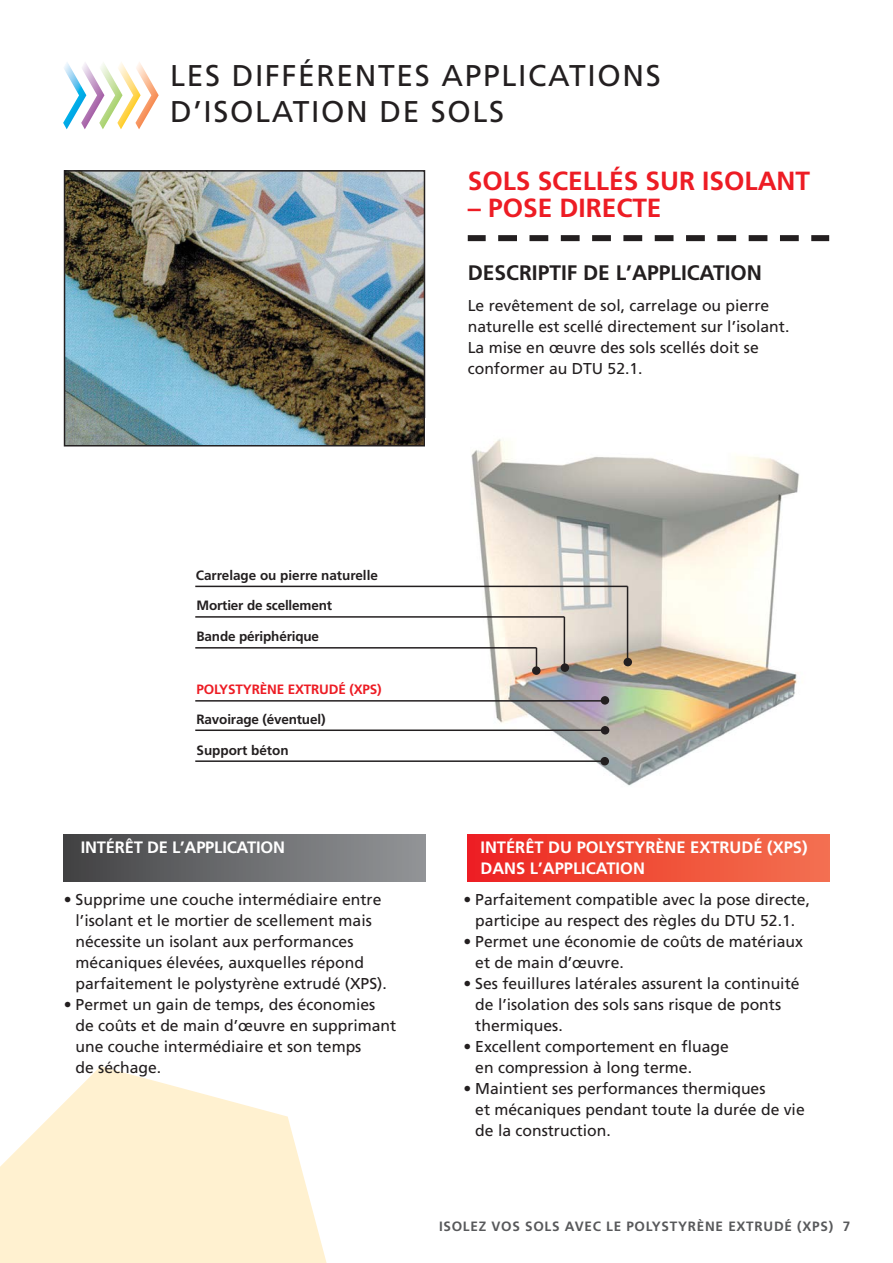
<style>
.page{position:relative;width:893px;height:1263px;background:#fff}
.page>*{position:absolute;margin:0;border:0;box-sizing:border-box;transform-origin:0 0}
.t1{font:30px/36px "Frutiger";letter-spacing:.055em;color:#231f20}
.t2{font:700 26.25px "Frutiger";color:#ed1c24}
.t3{font:700 21px "Frutiger";color:#231f20}
.t4{font:700 16.5px/21px "Frutiger";color:#fff}
.t5{font:15.75px/21px "Frutiger";color:#231f20}
.t6{font:700 13.5px "Frutiger";letter-spacing:-.01em;color:#231f20}
.t7{font:700 13.5px "Frutiger";letter-spacing:.055em;color:#58595b}
.t8{font:700 13.5px "Frutiger";letter-spacing:-.01em;color:#ed1c24}
</style>
<div class="page">
<svg style="left:0;top:1066px;width:327px;height:197px;fill:#fff1d0"></svg>
<div style="left:468px;top:835px;width:361px;height:46px;background:linear-gradient(to right,#ed2421,#f3734f)"></div>
<div style="left:64px;top:835px;width:361px;height:46px;background:linear-gradient(to right,#434345,#939699)"></div>
<img style="left:67px;top:173px;width:355px;height:270px">
<div style="left:64px;top:170px;width:361px;height:276px;border:2px solid #231f20"></div>
<svg style="left:498px;top:235px;width:301px;height:6px"></svg>
<div style="left:468px;top:235px;width:18px;height:6px;background:#231f20"></div>
<div style="left:811px;top:235px;width:18px;height:6px;background:#231f20"></div>
<svg style="left:63px;top:62px;width:96px;height:67px"></svg>
<img style="left:425px;top:439px;width:374px;height:347px">
<hr style="left:195px;top:700px;width:414px;height:2px;background:#231f20">
<div style="left:601px;top:696px;width:8px;height:9px;background:#231f20;border-radius:50%"></div>
<hr style="left:195px;top:616px;width:369px;height:2px;background:#231f20">
<hr style="left:564px;top:617px;width:1px;height:51px;background:#231f20">
<div style="left:561px;top:663px;width:8px;height:9px;background:#231f20;border-radius:50%"></div>
<hr style="left:195px;top:647px;width:341px;height:1px;background:#231f20">
<svg style="left:536px;top:648px;width:1px;height:18px"></svg>
<div style="left:532px;top:666px;width:9px;height:9px;background:#231f20;border-radius:50%"></div>
<hr style="left:195px;top:729px;width:414px;height:2px;background:#231f20">
<hr style="left:195px;top:760px;width:409px;height:2px;background:#231f20">
<div style="left:601px;top:726px;width:8px;height:8px;background:#231f20;border-radius:50%"></div>
<div style="left:600px;top:757px;width:9px;height:8px;background:#231f20;border-radius:50%"></div>
<hr style="left:195px;top:586px;width:433px;height:1px;background:#231f20">
<hr style="left:627px;top:586px;width:1px;height:77px;background:#231f20">
<div style="left:624px;top:658px;width:8px;height:8px;background:#231f20;border-radius:50%"></div>
<h1 class="t1" style="left:170px;top:60px;width:492px">LES DIFFÉRENTES APPLICATIONS<br>D’ISOLATION DE SOLS</h1>
<h2 class="t2" style="left:468px;top:170px;width:344px">SOLS SCELLÉS SUR ISOLANT</h2>
<h2 class="t2" style="left:468px;top:197px;width:195px">– POSE DIRECTE</h2>
<h3 class="t3" style="left:468px;top:264px;width:296px">DESCRIPTIF DE L’APPLICATION</h3>
<p class="t5" style="left:468px;top:297px;width:323px">Le revêtement de sol, carrelage ou pierre naturelle est scellé directement sur l’isolant.<br>La mise en œuvre des sols scellés doit se conformer au DTU 52.1.</p>
<p class="t6" style="left:196px;top:570px;width:184px">Carrelage ou pierre naturelle</p>
<p class="t6" style="left:197px;top:600px;width:137px">Mortier de scellement</p>
<p class="t6" style="left:197px;top:631px;width:124px">Bande périphérique</p>
<p class="t8" style="left:197px;top:684px;width:187px">POLYSTYRÈNE EXTRUDÉ (XPS)</p>
<p class="t6" style="left:197px;top:714px;width:130px">Ravoirage (éventuel)</p>
<p class="t6" style="left:197px;top:745px;width:94px">Support béton</p>
<p class="t4" style="left:81px;top:838px;width:206px">INTÉRÊT DE L’APPLICATION</p>
<p class="t5" style="left:76px;top:890px;width:313px;text-indent:-12px">• Supprime une couche intermédiaire entre l’isolant et le mortier de scellement mais nécessite un isolant aux performances mécaniques élevées, auxquelles répond parfaitement le polystyrène extrudé (XPS).</p>
<p class="t5" style="left:76px;top:995px;width:322px;text-indent:-12px">• Permet un gain de temps, des économies de coûts et de main d’œuvre en supprimant une couche intermédiaire et son temps<br>de séchage.</p>
<p class="t4" style="left:480px;top:838px;width:328px">INTÉRÊT DU POLYSTYRÈNE EXTRUDÉ (XPS)<br>DANS L’APPLICATION</p>
<p class="t5" style="left:463px;top:890px;width:348px;text-align:center">• Parfaitement compatible avec la pose directe, participe au respect des règles du DTU 52.1.</p>
<p class="t5" style="left:475px;top:932px;width:329px;text-indent:-12px">• Permet une économie de coûts de matériaux et de main d’œuvre.</p>
<p class="t5" style="left:475px;top:974px;width:326px;text-indent:-12px">• Ses feuillures latérales assurent la continuité de l’isolation des sols sans risque de ponts thermiques.</p>
<p class="t5" style="left:475px;top:1037px;width:255px;text-indent:-12px">• Excellent comportement en fluage en compression à long terme.</p>
<p class="t5" style="left:475px;top:1079px;width:331px;text-indent:-12px">• Maintient ses performances thermiques<br>et mécaniques pendant toute la durée de vie de la construction.</p>
<p class="t7" style="left:439px;top:1220px;width:413px">ISOLEZ VOS SOLS AVEC LE POLYSTYRÈNE EXTRUDÉ (XPS) 7</p>
</div>
